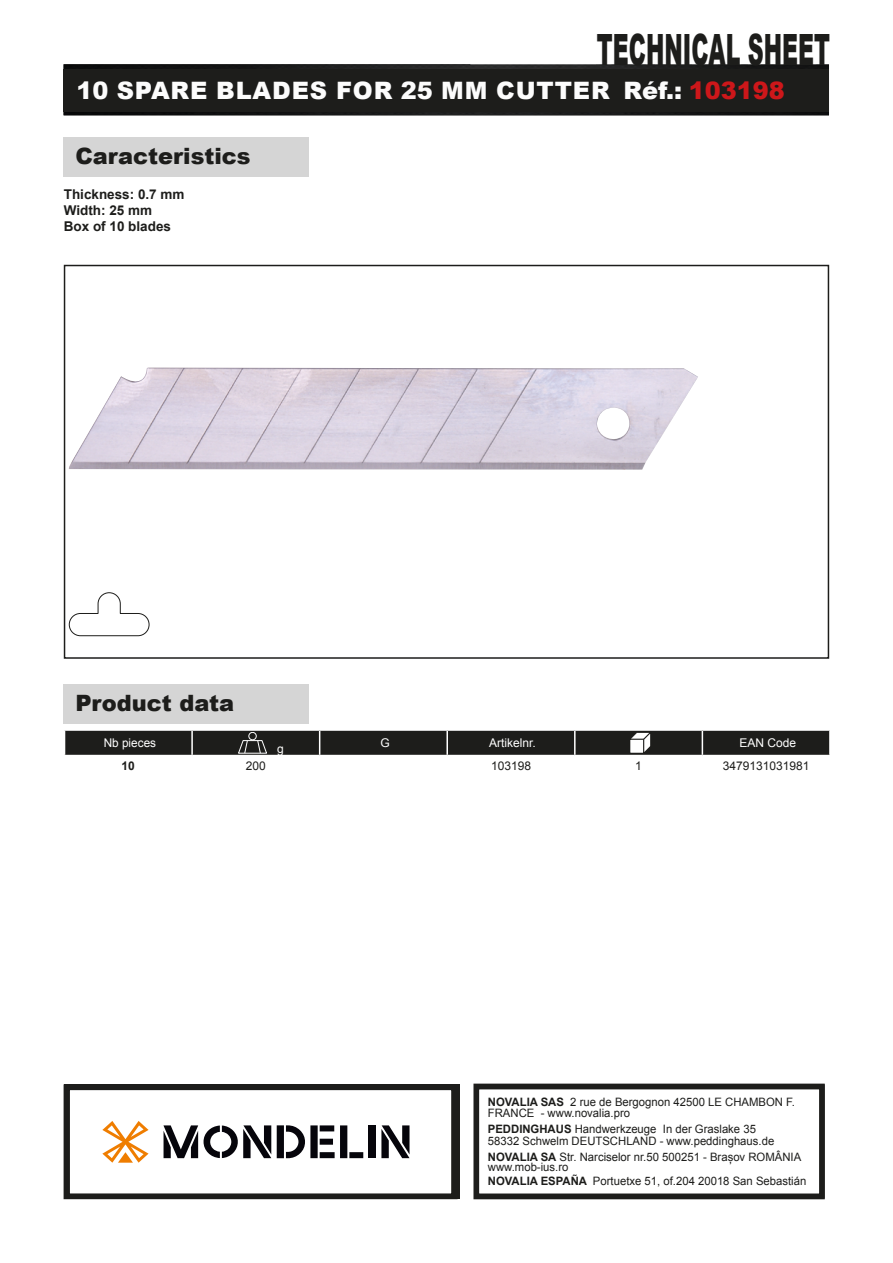
<style>
.page{position:relative;width:893px;height:1263px;background:#fff}
.page>*{position:absolute;margin:0;border:0;box-sizing:border-box;transform-origin:0 0}
.t1{font:900 43.2px "Arial";color:#1d1d1b;scale:.51 1}
.t2{font:900 24px "Arial";letter-spacing:.035em;color:#fcfcfc}
.t3{font:900 22.5px "Arial";color:#1d1d1b}
.t4{font:700 13.5px/16.2px "Arial";color:#1d1d1b}
.t5{font:12.9px/14.2px "Arial";color:#1d1d1b}
.t6{font:700 12.9px "Arial";color:#1d1d1b}
.t7{font:12px "Arial";color:#fff}
.t8{font:12px "Arial";color:#1d1d1b}
.t9{font:700 12px "Arial";color:#1d1d1b}
.t10{font:11.55px/11.6px "Arial";color:#1d1d1b}
.s1{color:#cd171a}
.s2{font-weight:700}
</style>
<div class="page">
<img style="left:64px;top:64px;width:765px;height:51px">
<div style="left:64px;top:69px;width:765px;height:43px;background:#1d1d1b"></div>
<div style="left:64px;top:137px;width:245px;height:40px;background:#d5d5d5"></div>
<div style="left:64px;top:265px;width:765px;height:394px;border:2px solid #1d1d1b"></div>
<div style="left:64px;top:684px;width:245px;height:39px;background:#d5d5d5"></div>
<svg style="left:64px;top:730px;width:766px;height:26px;background:#353534"></svg>
<img style="left:69px;top:368px;width:629px;height:102px">
<svg style="left:69px;top:592px;width:81px;height:44px"></svg>
<div style="left:473px;top:1084px;width:352px;height:115px;border:6px solid #1d1d1b"></div>
<div style="left:64px;top:1084px;width:393px;height:115px;border:6px solid #1d1d1b"></div>
<svg style="left:277px;top:1125px;width:86px;height:33px"></svg>
<div style="left:369px;top:1125px;width:7px;height:33px;background:#06050b"></div>
<svg style="left:381px;top:1125px;width:28px;height:33px"></svg>
<svg style="left:102px;top:1121px;width:47px;height:42px"></svg>
<svg style="left:164px;top:1125px;width:107px;height:33px"></svg>
<h1 class="t1" style="left:597px;top:18px;width:458px">TECHNICAL SHEET</h1>
<h2 class="t2" style="left:76px;top:73px;width:710px">10 SPARE BLADES FOR 25 MM CUTTER Réf.: <span class="s1">103198</span></h2>
<h3 class="t3" style="left:75px;top:140px;width:177px">Caracteristics</h3>
<p class="t4" style="left:64px;top:186px;width:122px">Thickness: 0.7 mm<br>Width: 25 mm<br>Box of 10 blades</p>
<h3 class="t3" style="left:75px;top:686px;width:160px">Product data</h3>
<p class="t7" style="left:104px;top:735px;width:54px">Nb pieces</p>
<p class="t7" style="left:277px;top:741px;width:8px">g</p>
<p class="t7" style="left:380px;top:735px;width:11px">G</p>
<p class="t7" style="left:489px;top:735px;width:48px">Artikelnr.</p>
<p class="t7" style="left:739px;top:735px;width:58px">EAN Code</p>
<p class="t9" style="left:122px;top:758px;width:15px">10</p>
<p class="t8" style="left:246px;top:758px;width:22px">200</p>
<p class="t8" style="left:491px;top:758px;width:42px">103198</p>
<p class="t8" style="left:635px;top:758px;width:8px">1</p>
<p class="t8" style="left:723px;top:758px;width:88px">3479131031981</p>
<p class="t10" style="left:488px;top:1096px;width:309px"><span class="s2">NOVALIA SAS</span> 2 rue de Bergognon 42500 LE CHAMBON F.<br>FRANCE - www.novalia.pro</p>
<p class="t10" style="left:488px;top:1123px;width:288px"><span class="s2">PEDDINGHAUS</span> Handwerkzeuge In der Graslake 35<br>58332 Schwelm DEUTSCHLAND - www.peddinghaus.de</p>
<p class="t10" style="left:488px;top:1151px;width:315px;line-height:10.2px"><span class="s2">NOVALIA SA</span> Str. Narciselor nr.50 500251 - Brașov ROMÂNIA www.mob-ius.ro</p>
<p class="t10" style="left:488px;top:1175px;width:320px"><span class="s2">NOVALIA ESPAÑA</span> Portuetxe 51, of.204 20018 San Sebastián</p>
<p class="t6" style="left:504px;top:1105px;width:86px">NOVALIA SAS</p>
<p class="t5" style="left:504px;top:1121px;width:181px">2 rue de Bergognon 42500<br>LE CHAMBON FEUGEROLLES<br>FRANCE<br>www.novalia.pro</p>
</div>
